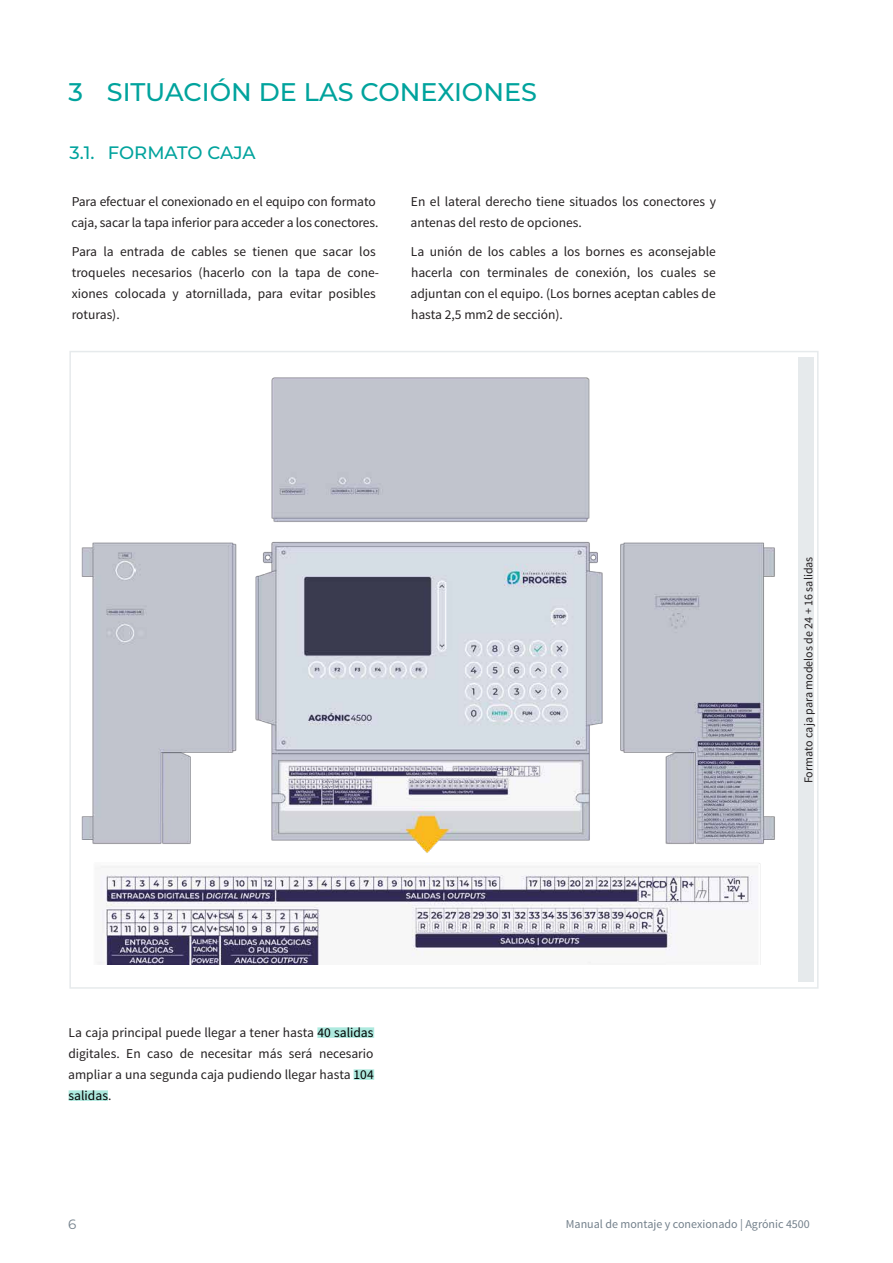
<style>
.page{position:relative;width:893px;height:1263px;background:#fff}
.page>*{position:absolute;margin:0;border:0;box-sizing:border-box;transform-origin:0 0}
.t1{font:500 25.5px "Montserrat";color:#00a39d}
.t2{font:500 18px "Montserrat";letter-spacing:-.01em;color:#00a39d}
.t3{font:13.5px/21px "Source Sans Pro";color:#231f20}
.t4{font:13.5px "Montserrat";color:#727f8a}
.t5{font:12px "Source Sans Pro";color:#727f8a}
.t6{font:12px "Source Sans Pro";color:#231f20}
.s1{color:#000}
</style>
<div class="page">
<img style="left:69px;top:370px;width:706px;height:594px">
<div style="left:799px;top:358px;width:15px;height:624px;background:#e6eaec"></div>
<div style="left:317px;top:1027px;width:57px;height:11px;background:#ade9de"></div>
<div style="left:354px;top:1069px;width:20px;height:11px;background:#ade9de"></div>
<div style="left:69px;top:1090px;width:39px;height:11px;background:#ade9de"></div>
<h1 class="t1" style="left:69px;top:74px;width:470px">3 SITUACIÓN DE LAS CONEXIONES</h1>
<h2 class="t2" style="left:70px;top:140px;width:188px">3.1. FORMATO CAJA</h2>
<p class="t3" style="left:72px;top:191px;width:308px">Para efectuar el conexionado en el equipo con formato caja, sacar la tapa inferior para acceder a los conectores.</p>
<p class="t3" style="left:72px;top:241px;width:309px">Para la entrada de cables se tienen que sacar los troqueles necesarios (hacerlo con la tapa de cone&shy;xiones colocada y atornillada, para evitar posibles roturas).</p>
<p class="t3" style="left:411px;top:191px;width:307px">En el lateral derecho tiene situados los conectores y antenas del resto de opciones.</p>
<p class="t3" style="left:411px;top:241px;width:307px;text-align:justify">La unión de los cables a los bornes es aconsejable hacerla con terminales de conexión, los cuales se adjuntan con el equipo. (Los bornes aceptan cables de hasta 2,5 mm2 de sección).</p>
<p class="t6" style="left:801px;top:783px;width:228px;rotate:-90deg">Formato caja para modelos de 24 + 16 salidas</p>
<p class="t3" style="left:68px;top:1022px;width:307px;text-align:justify">La caja principal puede llegar a tener hasta <span class="s1">40 salidas </span>digitales. En caso de necesitar más será necesario ampliar a una segunda caja pudiendo llegar hasta <span class="s1">104 salidas</span>.</p>
<p class="t4" style="left:68px;top:1215px;width:10px">6</p>
<p class="t5" style="left:566px;top:1217px;width:245px">Manual de montaje y conexionado | Agrónic 4500</p>
</div>
